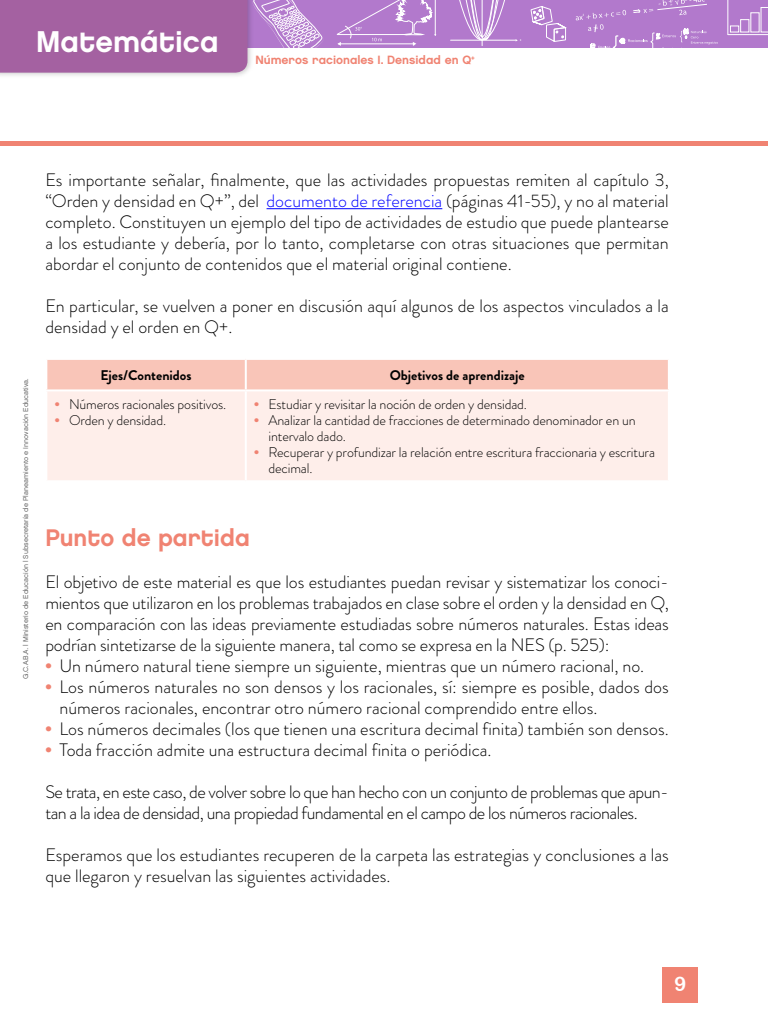
<style>
.page{position:relative;width:768px;height:1024px;background:#fff}
.page>*{position:absolute;margin:0;border:0;box-sizing:border-box;transform-origin:0 0}
.t1{font:30px "Chalet New York Nineteen Eighty";color:#fff}
.SF_Titulo_0_orientac{font:24px "Chalet New York Nineteen Eighty";color:#f08372}
.t2{font:20px "Arial Rounded MT Bold";color:#fff}
.SF_texto_principal{font:300 18px/21px "Brandon Grotesque";color:#000}
.SF_texto_con_viñetas{font:300 18px/21px "Brandon Grotesque";letter-spacing:-.01em;color:#000;text-align:justify}
.SF_texto_principal-2{font:300 18px/21px "Brandon Grotesque";letter-spacing:-.03em;color:#000}
.t3{font:300 14px/16px "Brandon Grotesque";letter-spacing:-.01em;color:#000}
.SF_texto_principal-3{font:700 14px "Brandon Grotesque";color:#000}
.t4{font:12px "Chalet New York Nineteen Eighty";color:#f08372}
.t5{font:7px "Chalet London Nineteen Sixty";color:#666}
.s1{color:#00f}
.s2{font-family:"Arial";font-weight:700;color:#f08372}
</style>
<div class="page">
<div style="left:244px;top:0;width:524px;height:47px;background:#b279cc"></div>
<svg style="left:531px;top:6px;width:36px;height:36px"></svg>
<svg style="left:456px;top:0;width:52px;height:46px"></svg>
<hr style="left:482px;top:0;width:1px;height:46px;background:#fff">
<hr style="left:451px;top:40px;width:65px;height:1px;background:#fff">
<hr style="left:728px;top:34px;width:40px;height:1px;background:#fff">
<hr style="left:727px;top:0;width:1px;height:34px;background:#fff">
<div style="left:730px;top:25px;width:9px;height:8px;border:1px solid #fff"></div>
<div style="left:740px;top:19px;width:9px;height:14px;border:1px solid #fff"></div>
<div style="left:750px;top:12px;width:10px;height:21px;border:1px solid #fff"></div>
<svg style="left:761px;top:7px;width:7px;height:26px"></svg>
<svg style="left:576px;top:0;width:142px;height:48px"></svg>
<svg style="left:254px;top:0;width:69px;height:47px"></svg>
<svg style="left:336px;top:0;width:100px;height:46px"></svg>
<div style="left:0;top:0;width:254px;height:79px;background:#000;opacity:.22"></div>
<div style="left:0;top:0;width:247px;height:73px;background:#a461a1"></div>
<div style="left:662px;top:967px;width:36px;height:36px;background:#f08372"></div>
<hr style="left:267px;top:208px;width:175px;height:1px;background:#00f">
<div style="left:47px;top:360px;width:621px;height:29px;background:#f9c5b8"></div>
<div style="left:47px;top:391px;width:621px;height:89px;background:#feeeea"></div>
<hr style="left:245px;top:360px;width:2px;height:29px;background:#fff">
<hr style="left:245px;top:391px;width:2px;height:89px;background:#fff">
<div style="left:0;top:141px;width:768px;height:5px;background:#f08372"></div>
<h1 class="t1" style="left:36px;top:23px;width:184px">Matemática</h1>
<p class="t4" style="left:255px;top:52px;width:221px">Números racionales I. Densidad en Q<sup>+</sup></p>
<p class="t5" style="left:21px;top:679px;width:302px;rotate:-90deg">G.C.A.B.A. | Ministerio de Educación | Subsecretaría de Planeamiento e Innovación Educativa.</p>
<p class="SF_texto_principal" style="left:45px;top:169px;width:625px;text-align:justify">Es importante señalar, finalmente, que las actividades propuestas remiten al capítulo 3, “Orden y densidad en Q+”, del <span class="s1">documento de referencia</span> (páginas 41-55), y no al material completo. Constituyen un ejemplo del tipo de actividades de estudio que puede plantearse a los estudiante y debería, por lo tanto, completarse con otras situaciones que permitan abordar el conjunto de contenidos que el material original contiene.</p>
<p class="SF_texto_principal" style="left:45px;top:295px;width:625px">En particular, se vuelven a poner en discusión aquí algunos de los aspectos vinculados a la densidad y el orden en Q+.</p>
<p class="SF_texto_principal-3" style="left:101px;top:365px;width:93px">Ejes/Contenidos</p>
<p class="SF_texto_principal-3" style="left:390px;top:365px;width:137px">Objetivos de aprendizaje</p>
<p class="t3" style="left:55px;top:396px;width:173px"><span class="s2">•</span> Números racionales positivos.</p>
<p class="t3" style="left:55px;top:412px;width:113px"><span class="s2">•</span> Orden y densidad.</p>
<p class="t3" style="left:254px;top:396px;width:274px"><span class="s2">•</span> Estudiar y revisitar la noción de orden y densidad.</p>
<p class="t3" style="left:268px;top:412px;width:369px;text-indent:-14px"><span class="s2">•</span> Analizar la cantidad de fracciones de determinado denominador en un intervalo dado.</p>
<p class="t3" style="left:268px;top:444px;width:388px;text-indent:-14px"><span class="s2">•</span> Recuperar y profundizar la relación entre escritura fraccionaria y escritura decimal.</p>
<p class="SF_Titulo_0_orientac" style="left:45px;top:523px;width:206px">Punto de partida</p>
<p class="SF_texto_con_viñetas" style="left:45px;top:572px;width:625px">El objetivo de este material es que los estudiantes puedan revisar y sistematizar los conoci&shy;mientos que utilizaron en los problemas trabajados en clase sobre el orden y la densidad en Q, en comparación con las ideas previamente estudiadas sobre números naturales. Estas ideas podrían sintetizarse de la siguiente manera, tal como se expresa en la NES (p. 525):</p>
<p class="SF_texto_principal" style="left:45px;top:656px;width:600px"><span class="s2">•</span> Un número natural tiene siempre un siguiente, mientras que un número racional, no.</p>
<p class="SF_texto_principal" style="left:60px;top:677px;width:611px;text-indent:-14px"><span class="s2">•</span> Los números naturales no son densos y los racionales, sí: siempre es posible, dados dos números racionales, encontrar otro número racional comprendido entre ellos.</p>
<p class="SF_texto_principal" style="left:45px;top:719px;width:625px"><span class="s2">•</span> Los números decimales (los que tienen una escritura decimal finita) también son densos.</p>
<p class="SF_texto_principal" style="left:45px;top:740px;width:448px"><span class="s2">•</span> Toda fracción admite una estructura decimal finita o periódica.</p>
<p class="SF_texto_principal-2" style="left:45px;top:782px;width:625px">Se trata, en este caso, de volver sobre lo que han hecho con un conjunto de problemas que apun&shy;tan a la idea de densidad, una propiedad fundamental en el campo de los números racionales.</p>
<p class="SF_texto_principal" style="left:45px;top:845px;width:625px">Esperamos que los estudiantes recuperen de la carpeta las estrategias y conclusiones a las que llegaron y resuelvan las siguientes actividades.</p>
<p class="t2" style="left:675px;top:972px;width:13px">9</p>
</div>
